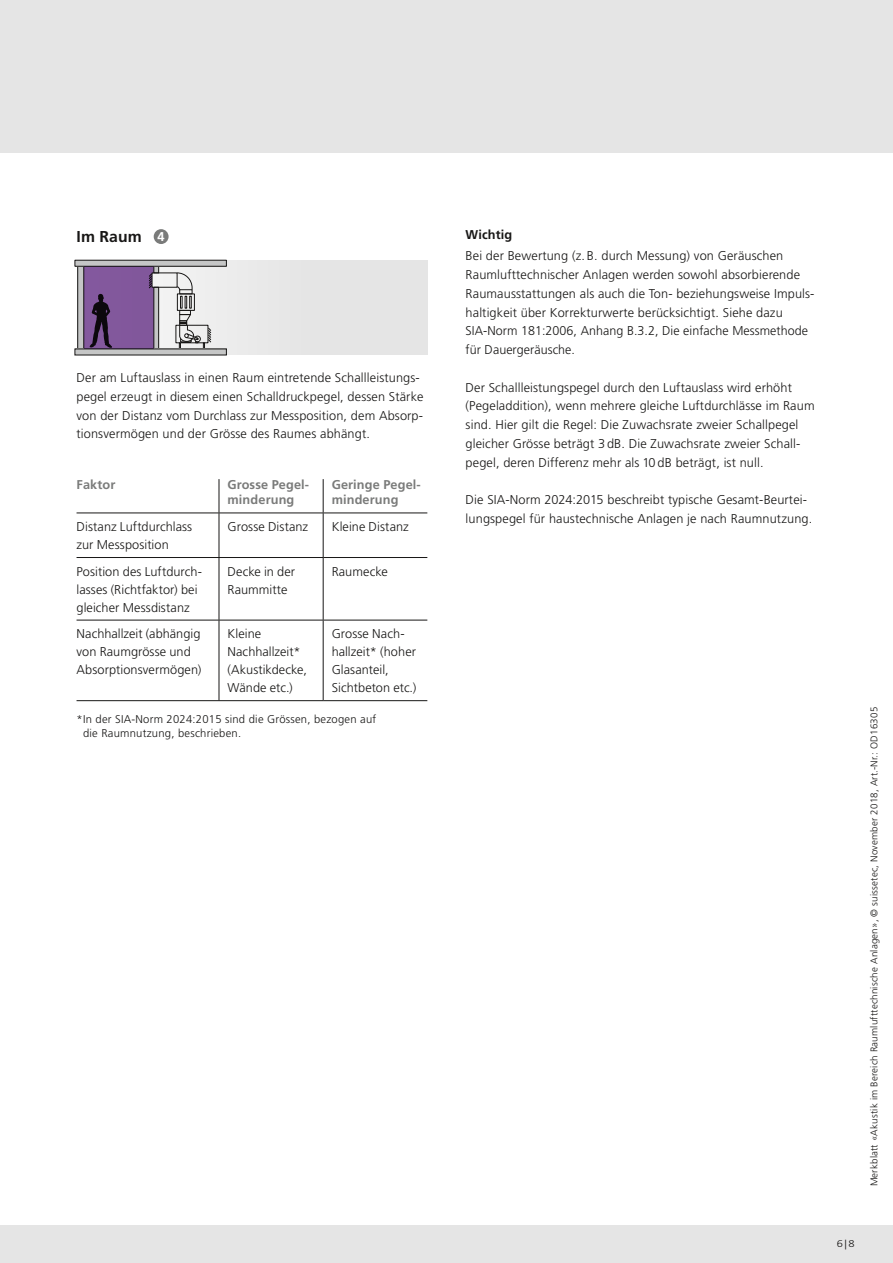
<style>
.page{position:relative;width:893px;height:1263px;background:#e5e5e5}
.page>*{position:absolute;margin:0;border:0;box-sizing:border-box;transform-origin:0 0}
.t1{font:700 15.75px "Frutiger LT Std";letter-spacing:.01em;color:#181716}
.t2{font:300 12.75px/18.8px "Frutiger LT Std";letter-spacing:.01em;color:#181716}
.t3{font:700 12.75px/15.8px "Frutiger LT Std";letter-spacing:.01em;color:#7a7b7a}
.t4{font:700 12.75px "Frutiger LT Std";letter-spacing:.01em;color:#181716}
.t5{font:700 12.75px "Frutiger LT Std";color:#fff}
.t6{font:300 11.25px/14.2px "Frutiger LT Std";letter-spacing:.02em;color:#181716}
.t7{font:300 9.75px "Frutiger LT Std";letter-spacing:.02em;color:#181716}
.t8{font:300 9.75px "Frutiger LT Std";letter-spacing:.02em;color:#181716;scale:1.14 1}
</style>
<div class="page">
<div style="left:0;top:153px;width:893px;height:1072px;background:#fff"></div>
<div style="left:77px;top:260px;width:350px;height:95px;background:#e5e5e5"></div>
<div style="left:154px;top:262px;width:5px;height:11px;border:1px solid #181716"></div>
<div style="left:154px;top:287px;width:5px;height:64px;background:#c5c6c6"></div>
<div style="left:154px;top:287px;width:5px;height:64px;border:1px solid #181716"></div>
<div style="left:78px;top:265px;width:6px;height:89px;background:#c5c6c6"></div>
<div style="left:78px;top:264px;width:6px;height:90px;border:1px solid #181716"></div>
<div style="left:75px;top:349px;width:151px;height:6px;background:#c5c6c6"></div>
<div style="left:75px;top:260px;width:151px;height:6px;background:#c5c6c6"></div>
<div style="left:75px;top:260px;width:151px;height:6px;border:1px solid #181716"></div>
<svg style="left:177px;top:273px;width:15px;height:17px"></svg>
<div style="left:179px;top:290px;width:13px;height:4px;border:1px solid #181716"></div>
<div style="left:179px;top:310px;width:12px;height:5px;border:1px solid #181716"></div>
<div style="left:177px;top:294px;width:18px;height:17px;border:1px solid #181716"></div>
<svg style="left:180px;top:296px;width:11px;height:12px"></svg>
<svg style="left:179px;top:314px;width:32px;height:36px"></svg>
<hr style="left:323px;top:557px;width:104px;height:1px;background:#181716">
<hr style="left:323px;top:620px;width:104px;height:1px;background:#181716">
<hr style="left:323px;top:700px;width:104px;height:1px;background:#181716">
<hr style="left:77px;top:513px;width:142px;height:1px;background:#181716">
<hr style="left:219px;top:513px;width:104px;height:1px;background:#181716">
<hr style="left:323px;top:513px;width:104px;height:1px;background:#181716">
<hr style="left:77px;top:557px;width:142px;height:1px;background:#181716">
<hr style="left:219px;top:557px;width:104px;height:1px;background:#181716">
<hr style="left:77px;top:620px;width:142px;height:1px;background:#181716">
<hr style="left:219px;top:620px;width:104px;height:1px;background:#181716">
<hr style="left:77px;top:700px;width:142px;height:1px;background:#181716">
<hr style="left:219px;top:700px;width:104px;height:1px;background:#181716">
<hr style="left:219px;top:513px;width:1px;height:44px;background:#181716">
<hr style="left:323px;top:513px;width:1px;height:44px;background:#181716">
<hr style="left:219px;top:558px;width:1px;height:62px;background:#181716">
<hr style="left:323px;top:558px;width:1px;height:62px;background:#181716">
<hr style="left:219px;top:620px;width:1px;height:80px;background:#181716">
<hr style="left:323px;top:620px;width:1px;height:80px;background:#181716">
<hr style="left:219px;top:479px;width:1px;height:34px;background:#181716">
<hr style="left:323px;top:479px;width:1px;height:34px;background:#181716">
<svg style="left:84px;top:266px;width:70px;height:83px;background:#734e8a"></svg>
<div style="left:154px;top:229px;width:15px;height:15px;background:#7a7b7a;border-radius:50%"></div>
<p class="t1" style="left:77px;top:227px;width:67px">Im Raum</p>
<p class="t5" style="left:158px;top:229px;width:9px">4</p>
<p class="t2" style="left:77px;top:369px;width:348px">Der am Luftauslass in einen Raum eintretende Schallleistungs&shy;pegel erzeugt in diesem einen Schalldruckpegel, dessen Stärke von der Distanz vom Durchlass zur Messposition, dem Absorp&shy;tionsvermögen und der Grösse des Raumes abhängt.</p>
<p class="t3" style="left:77px;top:476px;width:40px">Faktor</p>
<p class="t3" style="left:227px;top:476px;width:83px">Grosse Pegel&shy;minderung</p>
<p class="t3" style="left:332px;top:476px;width:91px">Geringe Pegel&shy;minderung</p>
<p class="t2" style="left:77px;top:518px;width:117px;line-height:18px">Distanz Luftdurchlass zur Messposition</p>
<p class="t2" style="left:227px;top:517px;width:82px">Grosse Distanz</p>
<p class="t2" style="left:332px;top:517px;width:79px">Kleine Distanz</p>
<p class="t2" style="left:77px;top:562px;width:127px;line-height:18px">Position des Luftdurch&shy;lasses (Richtfaktor) bei gleicher Messdistanz</p>
<p class="t2" style="left:227px;top:562px;width:69px;line-height:18px">Decke in der<br>Raummitte</p>
<p class="t2" style="left:332px;top:562px;width:58px">Raumecke</p>
<p class="t2" style="left:77px;top:625px;width:126px;line-height:18px">Nachhallzeit (abhängig von Raumgrösse und<br>Absorptionsvermögen)</p>
<p class="t2" style="left:227px;top:625px;width:81px;line-height:18px">Kleine<br>Nachhallzeit* (Akustikdecke,<br>Wände etc.)</p>
<p class="t2" style="left:332px;top:625px;width:86px;line-height:18px">Grosse Nach&shy;hallzeit* (hoher<br>Glasanteil,<br>Sichtbeton etc.)</p>
<p class="t6" style="left:83px;top:712px;width:295px;text-indent:-6px">*In der SIA-Norm 2024:2015 sind die Grössen, bezogen auf die Raumnutzung, beschrieben.</p>
<p class="t4" style="left:466px;top:227px;width:48px">Wichtig</p>
<p class="t2" style="left:466px;top:247px;width:350px">Bei der Bewertung (z. B. durch Messung) von Geräuschen Raumlufttechnischer Anlagen werden sowohl absorbierende Raumausstattungen als auch die Ton- beziehungsweise Impuls&shy;haltigkeit über Korrekturwerte berücksichtigt. Siehe dazu SIA-Norm 181:2006, Anhang B.3.2, Die einfache Messmethode für Dauergeräusche.</p>
<p class="t2" style="left:466px;top:378px;width:351px">Der Schallleistungspegel durch den Luftauslass wird erhöht (Pegeladdition), wenn mehrere gleiche Luftdurchlässe im Raum sind. Hier gilt die Regel: Die Zuwachsrate zweier Schallpegel gleicher Grösse beträgt 3 dB. Die Zuwachsrate zweier Schall&shy;pegel, deren Differenz mehr als 10 dB beträgt, ist null.</p>
<p class="t2" style="left:466px;top:490px;width:348px">Die SIA-Norm 2024:2015 beschreibt typische Gesamt-Beurtei&shy;lungspegel für haustechnische Anlagen je nach Raumnutzung.</p>
<p class="t7" style="left:869px;top:1186px;width:481px;rotate:-90deg">Merkblatt «Akustik im Bereich Raumlufttechnische Anlagen», © suissetec, November 2018, Art.-Nr.: OD16305</p>
<p class="t8" style="left:837px;top:1238px;width:17px">6|8</p>
</div>
